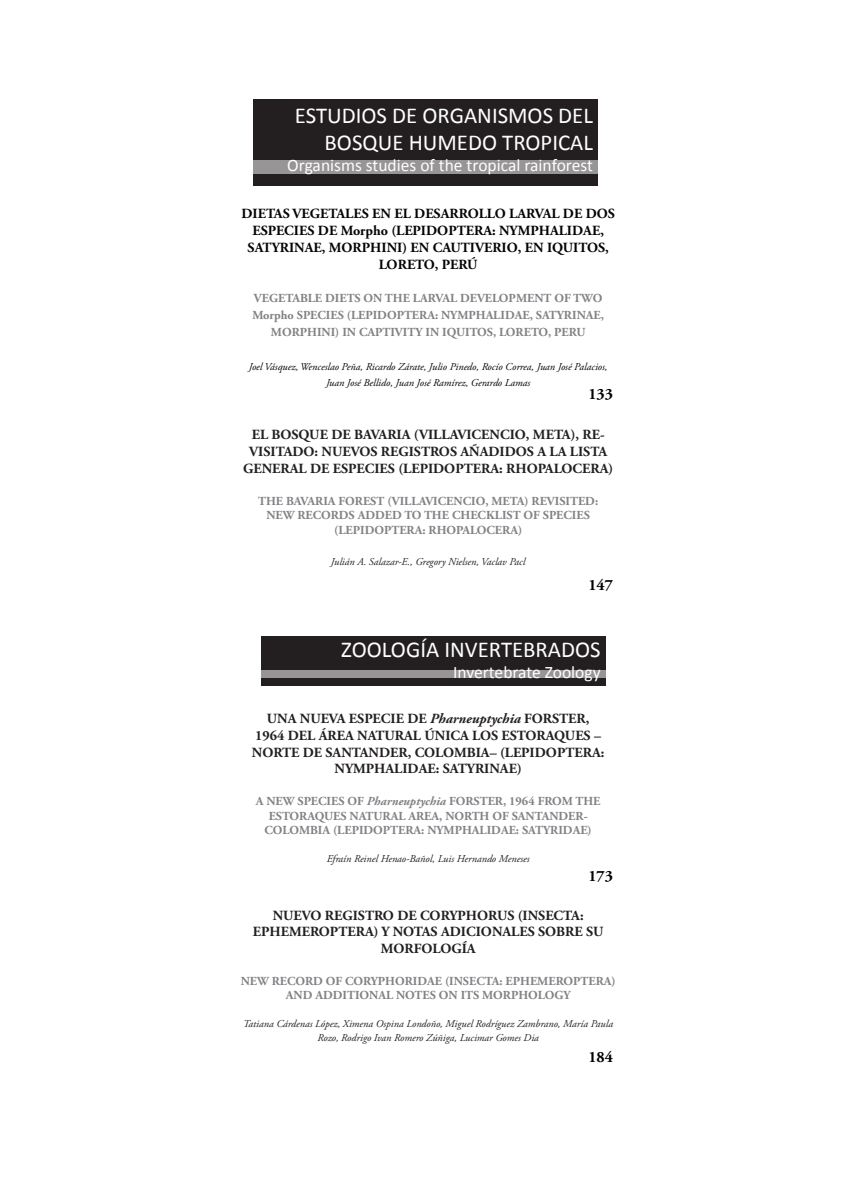
<style>
.page{position:relative;width:844px;height:1191px;background:#fff}
.page>*{position:absolute;margin:0;border:0;box-sizing:border-box;transform-origin:0 0}
.t1{font:22.75px "Calibri";color:#fff}
.t2{font:17.5px "Calibri";color:#fff}
.t3{font:700 15.75px "Adobe Garamond Pro";color:#000}
.t4{font:700 14px "Adobe Garamond Pro";color:#231f20}
.t5{font:700 14px "Adobe Garamond Pro";color:#040503}
.t6{font:700 12.25px "Adobe Garamond Pro";color:#808285}
.t7{font:italic 10.5px/13.3px "Adobe Garamond Pro";color:#231f20;text-align:center}
.t8{font:italic 10.5px/16.8px "Adobe Garamond Pro";color:#040503;text-align:center}
.s1{font-style:italic}
</style>
<div class="page">
<div style="left:253px;top:100px;width:344px;height:86px;background:#231f20"></div>
<div style="left:250px;top:160px;width:353px;height:14px;background:#979596"></div>
<div style="left:261px;top:636px;width:344px;height:50px;background:#231f20"></div>
<div style="left:257px;top:670px;width:354px;height:7px;background:#979596"></div>
<h1 class="t1" style="left:295px;top:101px;width:13px">ESTUDIOS</h1>
<h1 class="t1" style="left:392px;top:101px;width:84px">DE ORGANIS</h1>
<h1 class="t1" style="left:508px;top:101px;width:62px">MOS DEL</h1>
<h1 class="t1" style="left:324px;top:128px;width:146px">BOSQUE HU MEDO</h1>
<h1 class="t1" style="left:502px;top:128px;width:80px">TROPICAL</h1>
<h2 class="t2" style="left:287px;top:154px;width:307px">Organisms studies of the tropical rainforest</h2>
<p class="t5" style="left:241px;top:206px;width:9px">DIETAS</p>
<p class="t5" style="left:292px;top:206px;width:37px">VEGETALES</p>
<p class="t5" style="left:372px;top:206px;width:53px">ENELDESARROLLO</p>
<p class="t5" style="left:509px;top:206px;width:88px">LARVALDEDOS</p>
<p class="t5" style="left:252px;top:223px;width:179px">ESPECIES DE Morpho (LEPIDO</p>
<p class="t5" style="left:448px;top:223px;width:19px">PTERA</p>
<p class="t5" style="left:492px;top:223px;width:68px">: NYMPHALIDAE</p>
<p class="t5" style="left:600px;top:223px;width:5px">,</p>
<p class="t5" style="left:247px;top:239px;width:42px">SATYRINAE</p>
<p class="t5" style="left:322px;top:239px;width:130px">, MORPHINI) EN CAUTI</p>
<p class="t5" style="left:475px;top:239px;width:19px">VERIO</p>
<p class="t5" style="left:517px;top:239px;width:55px">, EN IQUITOS</p>
<p class="t5" style="left:605px;top:239px;width:5px">,</p>
<p class="t5" style="left:379px;top:256px;width:11px">LORETO</p>
<p class="t5" style="left:435px;top:256px;width:44px">, PERÚ</p>
<p class="t6" style="left:254px;top:291px;width:80px">VEGETABLE DIETS</p>
<p class="t6" style="left:363px;top:291px;width:130px">ON THELARVAL DEVELO</p>
<p class="t6" style="left:508px;top:291px;width:28px">PMENT</p>
<p class="t6" style="left:554px;top:291px;width:48px">OF TWO</p>
<p class="t6" style="left:252px;top:308px;width:129px">Morpho SPECIES (LEPIDO</p>
<p class="t6" style="left:396px;top:308px;width:17px">PTERA</p>
<p class="t6" style="left:435px;top:308px;width:60px">: NYMPHALIDAE</p>
<p class="t6" style="left:529px;top:308px;width:43px">, SATYRINAE</p>
<p class="t6" style="left:600px;top:308px;width:5px">,</p>
<p class="t6" style="left:271px;top:325px;width:194px">MORPHINI) IN CAPTIVITY IN IQUITOS</p>
<p class="t6" style="left:493px;top:325px;width:16px">, LORETO</p>
<p class="t6" style="left:548px;top:325px;width:23px">, PERU</p>
<p class="t8" style="left:249px;top:358px;width:360px">Joel Vásquez, Wenceslao Peña, Ricardo Zárate, Julio Pinedo, Rocío Correa, Juan José Palacios,<br>Juan José Bellido, Juan José Ramírez, Gerardo Lamas</p>
<p class="t3" style="left:588px;top:384px;width:26px">133</p>
<p class="t4" style="left:252px;top:427px;width:137px">EL BOS QUE DE BAVARIA</p>
<p class="t4" style="left:414px;top:427px;width:23px">(VILLA</p>
<p class="t4" style="left:457px;top:427px;width:149px">VICENCIO , META), RE-</p>
<p class="t4" style="left:249px;top:443px;width:18px">VISITADO</p>
<p class="t4" style="left:314px;top:443px;width:18px">: NUE</p>
<p class="t4" style="left:350px;top:443px;width:67px">VOS REGISTROS</p>
<p class="t4" style="left:460px;top:443px;width:30px">AÑADIDOS</p>
<p class="t4" style="left:537px;top:443px;width:42px">ALA LISTA</p>
<p class="t4" style="left:243px;top:460px;width:21px">GENERAL</p>
<p class="t4" style="left:310px;top:460px;width:128px">DE ESPECIES (LEPIDO</p>
<p class="t4" style="left:455px;top:460px;width:19px">PTERA</p>
<p class="t4" style="left:499px;top:460px;width:56px">: RHOPALO</p>
<p class="t4" style="left:572px;top:460px;width:42px">CERA)</p>
<p class="t6" style="left:258px;top:493px;width:58px">THE BAVARIA</p>
<p class="t6" style="left:338px;top:493px;width:9px">FOREST</p>
<p class="t6" style="left:387px;top:493px;width:21px">(VILLA</p>
<p class="t6" style="left:425px;top:493px;width:137px">VICENCIO , META) REVISITED</p>
<p class="t6" style="left:595px;top:493px;width:5px">:</p>
<p class="t6" style="left:266px;top:508px;width:64px">NEW RECORDS</p>
<p class="t6" style="left:358px;top:508px;width:10px">ADDED</p>
<p class="t6" style="left:404px;top:508px;width:98px">TO THE CHECKLIST</p>
<p class="t6" style="left:523px;top:508px;width:56px">OF SPECIES</p>
<p class="t6" style="left:334px;top:523px;width:35px">(LEPIDO</p>
<p class="t6" style="left:384px;top:523px;width:17px">PTERA</p>
<p class="t6" style="left:422px;top:523px;width:49px">: RHOPALO</p>
<p class="t6" style="left:486px;top:523px;width:37px">CERA)</p>
<p class="t7" style="left:331px;top:556px;width:197px">Julián A. Salazar-E., Gregory Nielsen, Vaclav Pacl</p>
<p class="t3" style="left:588px;top:575px;width:26px">147</p>
<h1 class="t1" style="left:341px;top:635px;width:25px">ZOOLO</h1>
<h1 class="t1" style="left:406px;top:635px;width:84px">GÍA INVERTE</h1>
<h1 class="t1" style="left:523px;top:635px;width:26px">BRADOS</h1>
<h2 class="t2" style="left:453px;top:661px;width:149px">Invertebrate Zoology</h2>
<p class="t4" style="left:267px;top:710px;width:11px">UNA</p>
<p class="t4" style="left:300px;top:710px;width:11px">NUE</p>
<p class="t4" style="left:329px;top:710px;width:205px">VA ESPECIE DE <span class="s1">Pharneuptychia</span> FORSTER</p>
<p class="t4" style="left:585px;top:710px;width:5px">,</p>
<p class="t4" style="left:255px;top:727px;width:43px">1964 DEL</p>
<p class="t4" style="left:319px;top:727px;width:19px">ÁREA</p>
<p class="t4" style="left:357px;top:727px;width:11px">NATURAL</p>
<p class="t4" style="left:424px;top:727px;width:58px">ÚNICA LOS</p>
<p class="t4" style="left:501px;top:727px;width:10px">ESTORA</p>
<p class="t4" style="left:554px;top:727px;width:21px">QUES</p>
<p class="t4" style="left:594px;top:727px;width:8px">–</p>
<p class="t4" style="left:252px;top:744px;width:11px">NORTE</p>
<p class="t4" style="left:303px;top:744px;width:33px">DE SANTANDER</p>
<p class="t4" style="left:407px;top:744px;width:28px">, COLO</p>
<p class="t4" style="left:454px;top:744px;width:86px">MBIA– (LEPIDO</p>
<p class="t4" style="left:557px;top:744px;width:19px">PTERA</p>
<p class="t4" style="left:600px;top:744px;width:5px">:</p>
<p class="t4" style="left:334px;top:761px;width:61px">NYMPHALIDAE</p>
<p class="t4" style="left:435px;top:761px;width:49px">: SATYRINAE</p>
<p class="t4" style="left:517px;top:761px;width:6px">)</p>
<p class="t6" style="left:256px;top:794px;width:202px">A NEW SPECIES OF <span class="s1">Pharneuptychia</span> FORSTER</p>
<p class="t6" style="left:503px;top:794px;width:44px">, 1964 FRO</p>
<p class="t6" style="left:561px;top:794px;width:40px">M THE</p>
<p class="t6" style="left:268px;top:808px;width:9px">ESTORA</p>
<p class="t6" style="left:315px;top:808px;width:18px">QUES</p>
<p class="t6" style="left:349px;top:808px;width:9px">NATURAL</p>
<p class="t6" style="left:408px;top:808px;width:9px">AREA</p>
<p class="t6" style="left:439px;top:808px;width:16px">, NORT</p>
<p class="t6" style="left:479px;top:808px;width:42px">H OF SANTANDER</p>
<p class="t6" style="left:583px;top:808px;width:6px">-</p>
<p class="t6" style="left:264px;top:823px;width:18px">COLO</p>
<p class="t6" style="left:299px;top:823px;width:69px">MBIA (LEPIDO</p>
<p class="t6" style="left:383px;top:823px;width:17px">PTERA</p>
<p class="t6" style="left:421px;top:823px;width:60px">: NYMPHALIDAE</p>
<p class="t6" style="left:516px;top:823px;width:43px">: SATYRIDAE</p>
<p class="t6" style="left:587px;top:823px;width:6px">)</p>
<p class="t7" style="left:327px;top:852px;width:204px">Efraín Reinel Henao-Bañol, Luis Hernando Meneses</p>
<p class="t3" style="left:588px;top:866px;width:26px">173</p>
<p class="t4" style="left:273px;top:907px;width:11px">NUE</p>
<p class="t4" style="left:302px;top:907px;width:60px">VO REGISTRO</p>
<p class="t4" style="left:397px;top:907px;width:90px">DE CORYPHORUS</p>
<p class="t4" style="left:517px;top:907px;width:14px">(INSE</p>
<p class="t4" style="left:553px;top:907px;width:31px">CTA:</p>
<p class="t4" style="left:253px;top:923px;width:60px">EPHEMERO</p>
<p class="t4" style="left:330px;top:923px;width:19px">PTERA</p>
<p class="t4" style="left:373px;top:923px;width:29px">) Y NOTAS</p>
<p class="t4" style="left:441px;top:923px;width:44px">ADICIONALES</p>
<p class="t4" style="left:538px;top:923px;width:58px">SOBRE SU</p>
<p class="t4" style="left:380px;top:940px;width:24px">MORFOLO</p>
<p class="t4" style="left:451px;top:940px;width:19px">GÍA</p>
<p class="t6" style="left:241px;top:973px;width:65px">NEW RECORD</p>
<p class="t6" style="left:326px;top:973px;width:78px">OF CORYPHORIDAE</p>
<p class="t6" style="left:445px;top:973px;width:12px">(INSE</p>
<p class="t6" style="left:476px;top:973px;width:82px">CTA: EPHEMERO</p>
<p class="t6" style="left:573px;top:973px;width:17px">PTERA</p>
<p class="t6" style="left:611px;top:973px;width:6px">)</p>
<p class="t6" style="left:286px;top:988px;width:10px">AND</p>
<p class="t6" style="left:315px;top:988px;width:9px">ADDITIONAL</p>
<p class="t6" style="left:396px;top:988px;width:9px">NOTES</p>
<p class="t6" style="left:439px;top:988px;width:29px">ON ITS</p>
<p class="t6" style="left:482px;top:988px;width:56px">MORPHOLO</p>
<p class="t6" style="left:554px;top:988px;width:18px">GY</p>
<p class="t7" style="left:243px;top:1017px;width:371px">Tatiana Cárdenas López, Ximena Ospina Londoño, Miguel Rodríguez Zambrano, María Paula<br>Rozo, Rodrigo Ivan Romero Zúñiga, Lucimar Gomes Dia</p>
<p class="t3" style="left:588px;top:1048px;width:26px">184</p>
</div>
